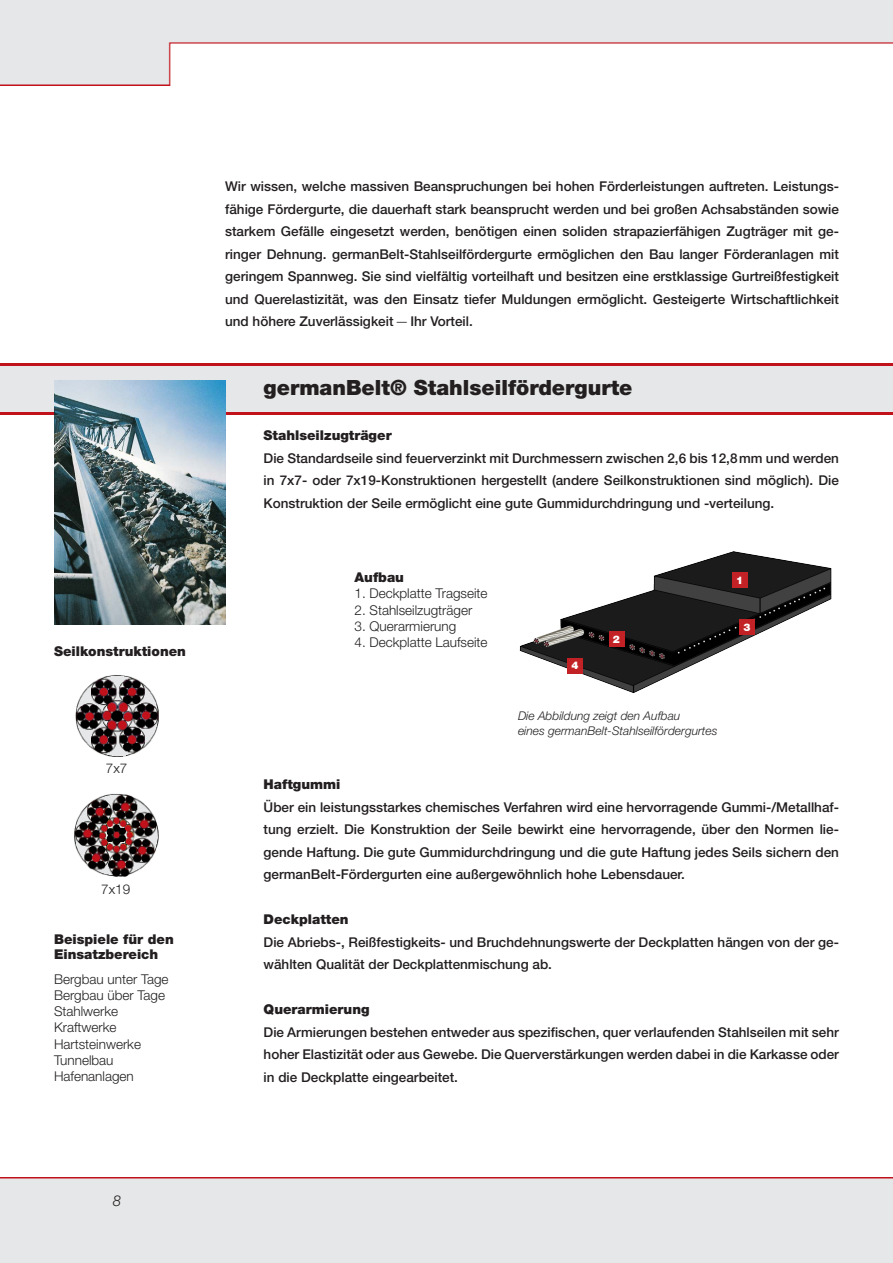
<style>
.page{position:relative;width:893px;height:1263px;background:#fff}
.page>*{position:absolute;margin:0;border:0;box-sizing:border-box;transform-origin:0 0}
.t1{font:900 21px "Helvetica Neue LT Pro";color:#231f20}
.t2{font:italic 300 15px "Helvetica Neue LT Pro";color:#231f20}
.t3{font:500 13.5px/22.5px "Helvetica Neue LT Pro";color:#231f20;text-align:justify}
.t4{font:300 13.5px "Helvetica Neue LT Pro";color:#231f20}
.t5{font:900 13.5px "Helvetica Neue LT Pro";color:#231f20}
.t6{font:italic 300 12px "Helvetica Neue LT Pro";color:#231f20}
.t7{font:900 10.5px "Helvetica Neue LT Pro";color:#fff}
.s1{font-weight:300}
</style>
<div class="page">
<img style="left:0;top:0;width:893px;height:86px">
<div style="left:0;top:1177px;width:893px;height:86px;background:#e6e7e8"></div>
<img style="left:0;top:364px;width:893px;height:50px">
<img style="left:54px;top:380px;width:171px;height:244px">
<img style="left:75px;top:675px;width:84px;height:82px">
<img style="left:74px;top:793px;width:85px;height:83px">
<img style="left:519px;top:551px;width:313px;height:142px">
<div style="left:732px;top:572px;width:15px;height:15px;background:#c22225"></div>
<div style="left:609px;top:631px;width:15px;height:15px;background:#c22225"></div>
<div style="left:740px;top:619px;width:15px;height:15px;background:#c22225"></div>
<div style="left:568px;top:658px;width:15px;height:15px;background:#c22225"></div>
<p class="t5" style="left:54px;top:643px;width:134px">Seilkonstruktionen</p>
<p class="t4" style="left:106px;top:760px;width:23px">7x7</p>
<p class="t4" style="left:101px;top:881px;width:31px">7x19</p>
<p class="t5" style="left:54px;top:931px;width:121px">Beispiele für den</p>
<p class="t5" style="left:54px;top:946px;width:106px">Einsatzbereich</p>
<p class="t4" style="left:54px;top:971px;width:116px">Bergbau unter Tage</p>
<p class="t4" style="left:54px;top:987px;width:113px">Bergbau über Tage</p>
<p class="t4" style="left:54px;top:1003px;width:66px">Stahlwerke</p>
<p class="t4" style="left:54px;top:1019px;width:64px">Kraftwerke</p>
<p class="t4" style="left:54px;top:1035px;width:89px">Hartsteinwerke</p>
<p class="t4" style="left:54px;top:1052px;width:61px">Tunnelbau</p>
<p class="t4" style="left:54px;top:1068px;width:81px">Hafenanlagen</p>
<p class="t3" style="left:225px;top:175px;width:615px">Wir wissen, welche massiven Beanspruchungen bei hohen Förderleistungen auftreten. Leistungs&shy;fähige Fördergurte, die dauerhaft stark beansprucht werden und bei großen Achsabständen sowie starkem Gefälle eingesetzt werden, benötigen einen soliden strapazierfähigen Zugträger mit ge&shy;ringer Dehnung. germanBelt-Stahlseilfördergurte ermöglichen den Bau langer Förderanlagen mit geringem Spannweg. Sie sind vielfältig vorteilhaft und besitzen eine erstklassige Gurtreißfestigkeit und Querelastizität, was den Einsatz tiefer Muldungen ermöglicht. Gesteigerte Wirtschaftlichkeit und höhere Zuverlässigkeit<span class="s1">—</span>Ihr Vorteil.</p>
<p class="t1" style="left:264px;top:375px;width:370px">germanBelt® Stahlseilfördergurte</p>
<p class="t5" style="left:264px;top:427px;width:130px">Stahlseilzugträger</p>
<p class="t3" style="left:264px;top:447px;width:577px">Die Standardseile sind feuerverzinkt mit Durchmessern zwischen 2,6 bis 12,8mm und werden in 7x7- oder 7x19-Konstruktionen hergestellt (andere Seilkonstruktionen sind möglich). Die Konstruktion der Seile ermöglicht eine gute Gummidurchdringung und -verteilung.</p>
<p class="t5" style="left:354px;top:569px;width:51px">Aufbau</p>
<p class="t4" style="left:354px;top:585px;width:135px">1. Deckplatte Tragseite</p>
<p class="t4" style="left:354px;top:601px;width:119px">2. Stahlseilzugträger</p>
<p class="t4" style="left:354px;top:618px;width:103px">3. Querarmierung</p>
<p class="t4" style="left:354px;top:634px;width:135px">4. Deckplatte Laufseite</p>
<p class="t7" style="left:571px;top:659px;width:9px">4</p>
<p class="t7" style="left:613px;top:633px;width:9px">2</p>
<p class="t6" style="left:518px;top:709px;width:164px">Die Abbildung zeigt den Aufbau</p>
<p class="t6" style="left:518px;top:723px;width:201px">eines germanBelt-Stahlseilfördergurtes</p>
<p class="t7" style="left:736px;top:574px;width:9px">1</p>
<p class="t7" style="left:743px;top:621px;width:9px">3</p>
<p class="t5" style="left:264px;top:776px;width:78px">Haftgummi</p>
<p class="t3" style="left:264px;top:795px;width:577px">Über ein leistungsstarkes chemisches Verfahren wird eine hervorragende Gummi-/Metallhaf&shy;tung erzielt. Die Konstruktion der Seile bewirkt eine hervorragende, über den Normen lie&shy;gende Haftung. Die gute Gummidurchdringung und die gute Haftung jedes Seils sichern den germanBelt-Fördergurten eine außergewöhnlich hohe Lebensdauer.</p>
<p class="t5" style="left:264px;top:911px;width:86px">Deckplatten</p>
<p class="t3" style="left:264px;top:930px;width:577px">Die Abriebs-, Reißfestigkeits- und Bruchdehnungswerte der Deckplatten hängen von der ge&shy;wählten Qualität der Deckplattenmischung ab.</p>
<p class="t5" style="left:264px;top:1001px;width:107px">Querarmierung</p>
<p class="t3" style="left:264px;top:1020px;width:577px">Die Armierungen bestehen entweder aus spezifischen, quer verlaufenden Stahlseilen mit sehr hoher Elastizität oder aus Gewebe. Die Querverstärkungen werden dabei in die Karkasse oder in die Deckplatte eingearbeitet.</p>
<p class="t2" style="left:113px;top:1192px;width:10px">8</p>
</div>
